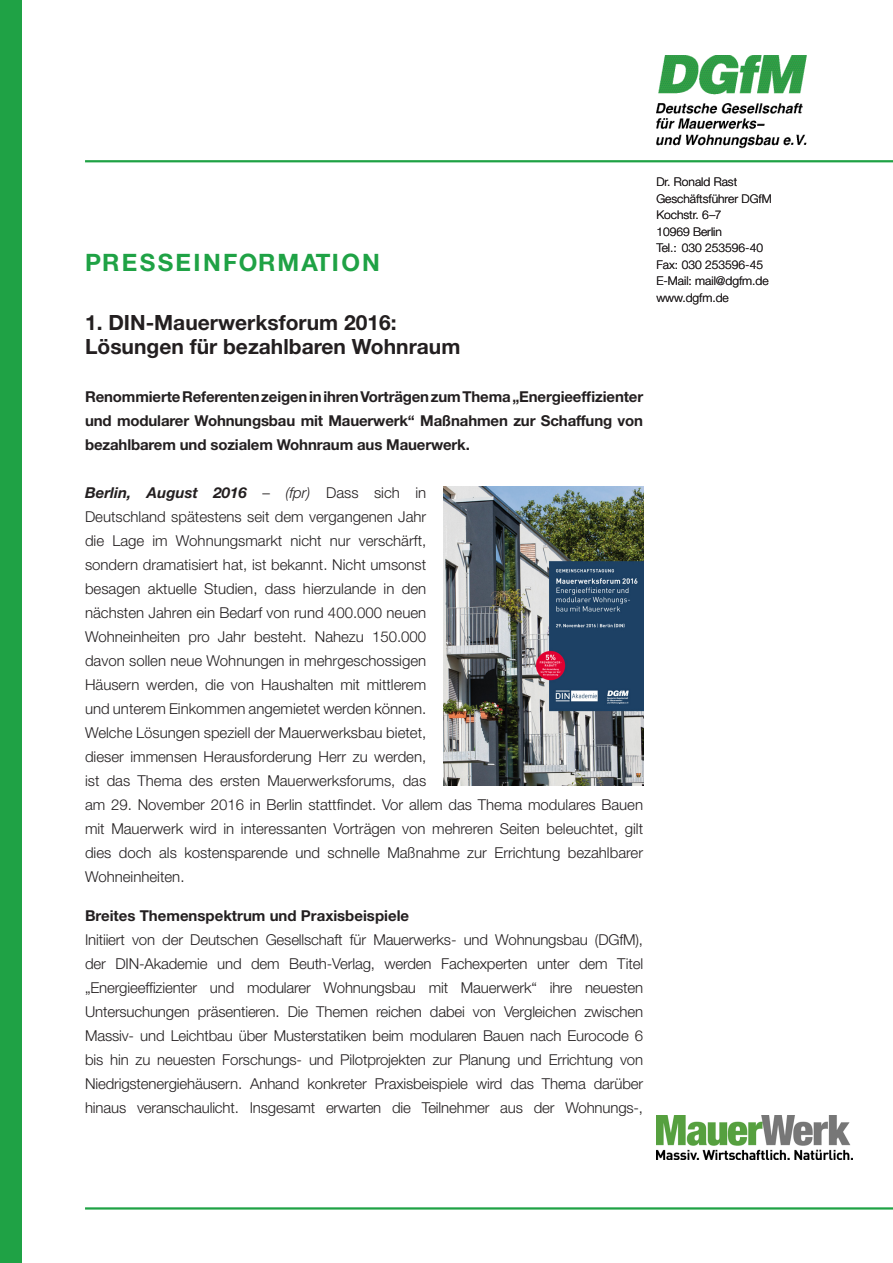
<style>
.page{position:relative;width:893px;height:1263px;background:#fff}
.page>*{position:absolute;margin:0;border:0;box-sizing:border-box;transform-origin:0 0}
.t1{font:700 24px "Helvetica Neue";letter-spacing:.1em;color:#1fa245}
._01_Headline{font:700 21px/24px "Helvetica Neue";color:#231f20}
._03_Fliesstext{font:300 15px/24px "Helvetica Neue";color:#231f20}
._01_Headline-2{font:700 15px/24px "Helvetica Neue";letter-spacing:-.01em;color:#231f20;text-align:justify}
._03_Fliesstext-2{font:700 15px "Helvetica Neue";color:#231f20}
.t2{font:300 12px/16.5px "Helvetica Neue";color:#231f20}
.s1{font-weight:700;font-style:italic}
.s2{font-style:italic}
</style>
<div class="page">
<img style="left:656px;top:55px;width:150px;height:94px">
<div style="left:0;top:0;width:21px;height:1263px;background:#1fa245"></div>
<hr style="left:85px;top:1207px;width:808px;height:2px;background:#1fa245">
<img style="left:657px;top:1115px;width:196px;height:45px">
<hr style="left:85px;top:160px;width:808px;height:2px;background:#1fa245">
<img style="left:443px;top:486px;width:200px;height:299px">
<p class="t1" style="left:85px;top:247px;width:296px">PRESSEINFORMATION</p>
<p class="_01_Headline" style="left:85px;top:310px;width:377px">1. DIN-Mauerwerksforum 2016:<br>Lösungen für bezahlbaren Wohnraum</p>
<p class="_01_Headline-2" style="left:85px;top:384px;width:560px">Renommierte Referenten zeigen in ihren Vorträgen zum Thema „Energieeffizienter und modularer Wohnungsbau mit Mauerwerk“ Maßnahmen zur Schaffung von bezahlbarem und sozialem Wohnraum aus Mauerwerk.</p>
<p class="_03_Fliesstext" style="left:85px;top:480px;width:560px"><span class="s1">Berlin, August 2016</span> – <span class="s2">(fpr)</span> Dass sich in<br>Deutschland spätestens seit dem vergangenen Jahr<br>die Lage im Wohnungsmarkt nicht nur verschärft,<br>sondern dramatisiert hat, ist bekannt. Nicht umsonst<br>besagen aktuelle Studien, dass hierzulande in den<br>nächsten Jahren ein Bedarf von rund 400.000 neuen<br>Wohneinheiten pro Jahr besteht. Nahezu 150.000<br>davon sollen neue Wohnungen in mehrgeschossigen<br>Häusern werden, die von Haushalten mit mittlerem<br>und unterem Einkommen angemietet werden können.<br>Welche Lösungen speziell der Mauerwerksbau bietet,<br>dieser immensen Herausforderung Herr zu werden,<br>ist das Thema des ersten Mauerwerksforums, das<br>am 29. November 2016 in Berlin stattfindet. Vor allem das Thema modulares Bauen mit Mauerwerk wird in interessanten Vorträgen von mehreren Seiten beleuchtet, gilt dies doch als kostensparende und schnelle Maßnahme zur Errichtung bezahlbarer Wohneinheiten.</p>
<p class="_03_Fliesstext-2" style="left:85px;top:906px;width:326px">Breites Themenspektrum und Praxisbeispiele</p>
<p class="_03_Fliesstext" style="left:85px;top:927px;width:560px;text-align:justify">Initiiert von der Deutschen Gesellschaft für Mauerwerks- und Wohnungsbau (DGfM), der DIN-Akademie und dem Beuth-Verlag, werden Fachexperten unter dem Titel „Energieeffizienter und modularer Wohnungsbau mit Mauerwerk“ ihre neuesten Untersuchungen präsentieren. Die Themen reichen dabei von Vergleichen zwischen Massiv- und Leichtbau über Musterstatiken beim modularen Bauen nach Eurocode 6 bis hin zu neuesten Forschungs- und Pilotprojekten zur Planung und Errichtung von Niedrigstenergiehäusern. Anhand konkreter Praxisbeispiele wird das Thema darüber hinaus veranschaulicht. Insgesamt erwarten die Teilnehmer aus der Wohnungs-,</p>
<p class="t2" style="left:656px;top:174px;width:82px">Dr. Ronald Rast</p>
<p class="t2" style="left:656px;top:190px;width:117px">Geschäftsführer DGfM<br>Kochstr. 6–7</p>
<p class="t2" style="left:656px;top:223px;width:67px">10969 Berlin</p>
<p class="t2" style="left:656px;top:240px;width:108px">Tel.: 030 253596-40</p>
<p class="t2" style="left:656px;top:256px;width:108px">Fax: 030 253596-45</p>
<p class="t2" style="left:656px;top:273px;width:114px">E-Mail: mail@dgfm.de</p>
<p class="t2" style="left:656px;top:289px;width:74px">www.dgfm.de</p>
</div>
